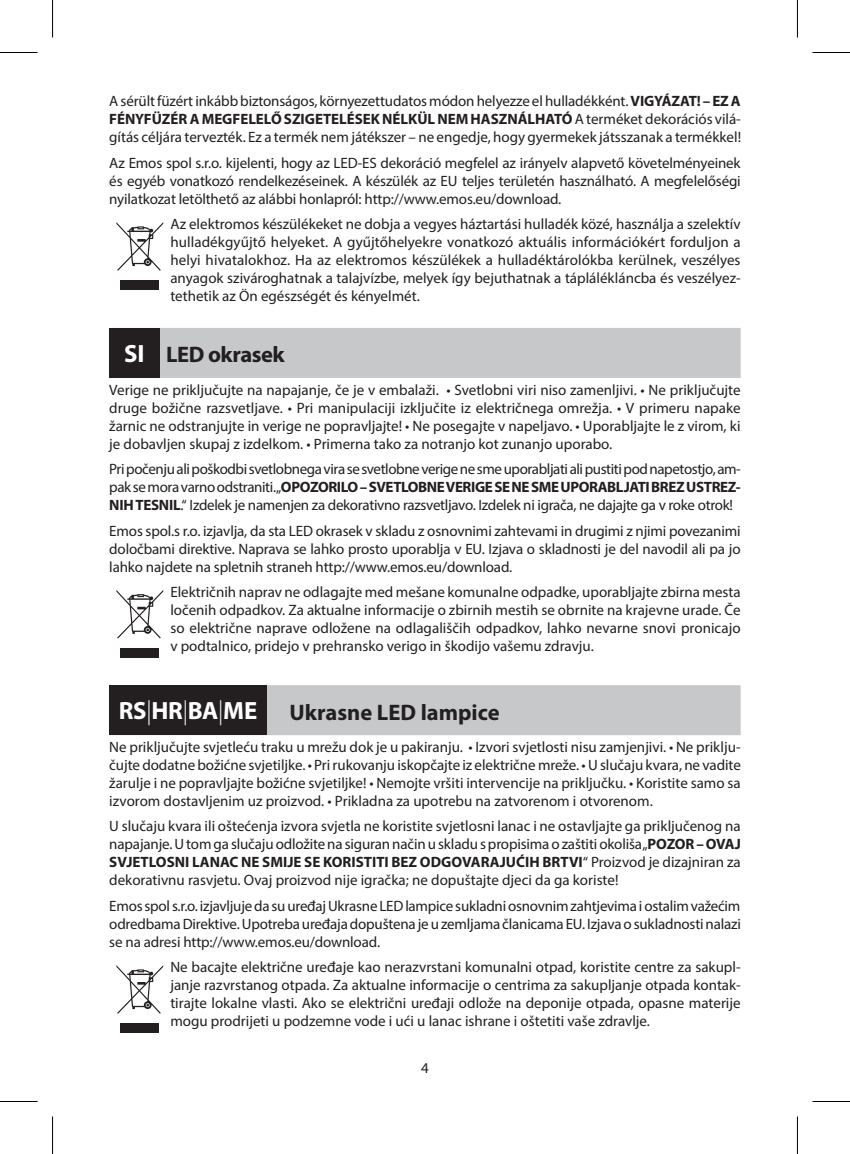
<style>
.page{position:relative;width:850px;height:1154px;background:#fff}
.page>*{position:absolute;margin:0;border:0;box-sizing:border-box;transform-origin:0 0}
.t1{font:700 25px "Myriad Pro";letter-spacing:-.01em;color:#fff}
.t2{font:700 22.5px "Myriad Pro";color:#231f20}
.t3{font:700 22.5px "Myriad Pro";letter-spacing:-.02em;color:#231f20}
.t4{font:15px/18px "Myriad Pro";color:#231f20;text-align:justify}
.s1{font-weight:700}
.s2{font-size:25px;color:#fff}
.s3{font-weight:300}
</style>
<div class="page">
<div style="left:109px;top:328px;width:631px;height:50px;background:#c7c8ca"></div>
<div style="left:109px;top:685px;width:631px;height:50px;background:#c7c8ca"></div>
<svg style="left:116px;top:222px;width:47px;height:49px"></svg>
<div style="left:120px;top:280px;width:39px;height:10px;background:#231f20"></div>
<div style="left:109px;top:328px;width:50px;height:49px;background:#231f20"></div>
<svg style="left:116px;top:590px;width:47px;height:48px"></svg>
<div style="left:120px;top:648px;width:39px;height:10px;background:#231f20"></div>
<div style="left:109px;top:685px;width:158px;height:50px;background:#231f20"></div>
<svg style="left:116px;top:965px;width:47px;height:49px"></svg>
<div style="left:120px;top:1023px;width:39px;height:10px;background:#231f20"></div>
<hr style="left:0;top:52px;width:38px;height:1px;background:#000">
<hr style="left:812px;top:52px;width:37px;height:1px;background:#000">
<hr style="left:0;top:1101px;width:38px;height:1px;background:#000">
<hr style="left:812px;top:1101px;width:37px;height:1px;background:#000">
<hr style="left:52px;top:0;width:1px;height:38px;background:#000">
<hr style="left:52px;top:1116px;width:1px;height:38px;background:#000">
<hr style="left:796px;top:0;width:1px;height:38px;background:#000">
<hr style="left:796px;top:1116px;width:1px;height:38px;background:#000">
<p class="t4" style="left:109px;top:92px;width:633px">A sérült füzért inkább biztonságos, környezettudatos módon helyezze el hulladékként. <span class="s1">VIGYÁZAT! – EZ A FÉNYFÜZÉR A MEGFELELŐ SZIGETELÉSEK NÉLKÜL NEM HASZNÁLHATÓ</span> A terméket dekorációs vilá&shy;gítás céljára tervezték. Ez a termék nem játékszer – ne engedje, hogy gyermekek játsszanak a termékkel!</p>
<p class="t4" style="left:109px;top:154px;width:632px">Az Emos spol s.r.o. kijelenti, hogy az LED-ES dekoráció megfelel az irányelv alapvető követelményeinek és egyéb vonatkozó rendelkezéseinek. A készülék az EU teljes területén használható. A megfelelőségi nyilatkozat letölthető az alábbi honlapról: http://www.emos.eu/download.</p>
<p class="t4" style="left:170px;top:215px;width:571px">Az elektromos készülékeket ne dobja a vegyes háztartási hulladék közé, használja a szelektív hulladékgyűjtő helyeket. A gyűjtőhelyekre vonatkozó aktuális információkért forduljon a helyi hivatalokhoz. Ha az elektromos készülékek a hulladéktárolókba kerülnek, veszélyes anyagok szivároghatnak a talajvízbe, melyek így bejuthatnak a táplálékláncba és veszélyez&shy;tethetik az Ön egészségét és kényelmét.</p>
<h2 class="t3" style="left:124px;top:340px;width:162px"><span class="s2">SI</span> LED okrasek</h2>
<p class="t4" style="left:109px;top:380px;width:632px">Verige ne priključujte na napajanje, če je v embalaži. • Svetlobni viri niso zamenljivi. • Ne priključujte druge božične razsvetljave. • Pri manipulaciji izključite iz električnega omrežja. • V primeru napake žarnic ne odstranjujte in verige ne popravljajte! • Ne posegajte v napeljavo. • Uporabljajte le z virom, ki je dobavljen skupaj z izdelkom. • Primerna tako za notranjo kot zunanjo uporabo.</p>
<p class="t4" style="left:109px;top:460px;width:632px">Pri počenju ali poškodbi svetlobnega vira se svetlobne verige ne sme uporabljati ali pustiti pod napetostjo, am&shy;pak se mora varno odstraniti. „<span class="s1">OPOZORILO – SVETLOBNE VERIGE SE NE SME UPORABLJATI BREZ USTREZ-NIH TESNIL</span>.“ Izdelek je namenjen za dekorativno razsvetljavo. Izdelek ni igrača, ne dajajte ga v roke otrok!</p>
<p class="t4" style="left:109px;top:521px;width:632px">Emos spol.s r.o. izjavlja, da sta LED okrasek v skladu z osnovnimi zahtevami in drugimi z njimi povezanimi določbami direktive. Naprava se lahko prosto uporablja v EU. Izjava o skladnosti je del navodil ali pa jo lahko najdete na spletnih straneh http://www.emos.eu/download.</p>
<p class="t4" style="left:170px;top:583px;width:571px">Električnih naprav ne odlagajte med mešane komunalne odpadke, uporabljajte zbirna mesta ločenih odpadkov. Za aktualne informacije o zbirnih mestih se obrnite na krajevne urade. Če so električne naprave odložene na odlagališčih odpadkov, lahko nevarne snovi pronicajo v podtalnico, pridejo v prehransko verigo in škodijo vašemu zdravju.</p>
<h1 class="t1" style="left:119px;top:694px;width:140px">RS<span class="s3">|</span>HR<span class="s3">|</span>BA<span class="s3">|</span>ME</h1>
<h2 class="t2" style="left:289px;top:697px;width:211px">Ukrasne LED lampice</h2>
<p class="t4" style="left:109px;top:737px;width:632px">Ne priključujte svjetleću traku u mrežu dok je u pakiranju. • Izvori svjetlosti nisu zamjenjivi. • Ne priklju&shy;čujte dodatne božićne svjetiljke. • Pri rukovanju iskopčajte iz električne mreže. • U slučaju kvara, ne vadite žarulje i ne popravljajte božićne svjetiljke! • Nemojte vršiti intervencije na priključku. • Koristite samo sa izvorom dostavljenim uz proizvod. • Prikladna za upotrebu na zatvorenom i otvorenom.</p>
<p class="t4" style="left:109px;top:817px;width:632px">U slučaju kvara ili oštećenja izvora svjetla ne koristite svjetlosni lanac i ne ostavljajte ga priključenog na napajanje. U tom ga slučaju odložite na siguran način u skladu s propisima o zaštiti okoliša „<span class="s1">POZOR – OVAJ SVJETLOSNI LANAC NE SMIJE SE KORISTITI BEZ ODGOVARAJUĆIH BRTVI</span>“ Proizvod je dizajniran za dekorativnu rasvjetu. Ovaj proizvod nije igračka; ne dopuštajte djeci da ga koriste!</p>
<p class="t4" style="left:109px;top:896px;width:632px">Emos spol s.r.o. izjavljuje da su uređaj Ukrasne LED lampice sukladni osnovnim zahtjevima i ostalim važećim odredbama Direktive. Upotreba uređaja dopuštena je u zemljama članicama EU. Izjava o sukladnosti nalazi se na adresi http://www.emos.eu/download.</p>
<p class="t4" style="left:170px;top:958px;width:571px">Ne bacajte električne uređaje kao nerazvrstani komunalni otpad, koristite centre za sakupl&shy;janje razvrstanog otpada. Za aktualne informacije o centrima za sakupljanje otpada kontak&shy;tirajte lokalne vlasti. Ako se električni uređaji odlože na deponije otpada, opasne materije mogu prodrijeti u podzemne vode i ući u lanac ishrane i oštetiti vaše zdravlje.</p>
<p class="t4" style="left:421px;top:1059px;width:9px">4</p>
</div>
